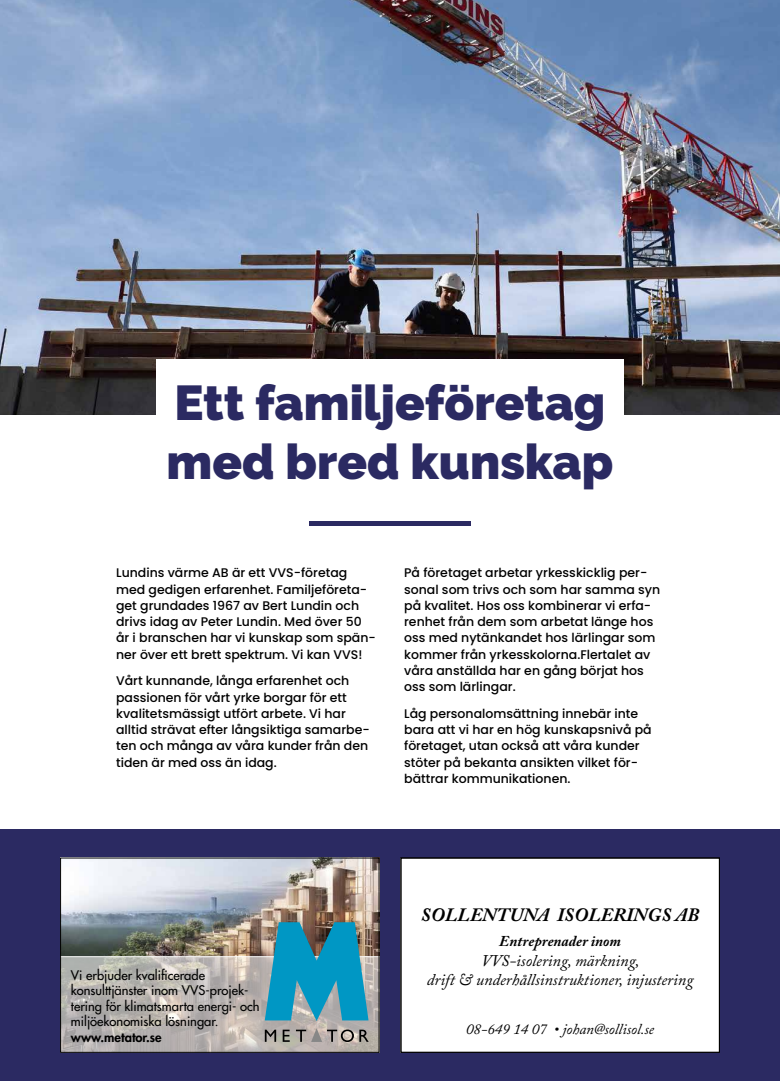
<style>
.page{position:relative;width:780px;height:1081px;background:#fff}
.page>*{position:absolute;margin:0;border:0;box-sizing:border-box;transform-origin:0 0}
.t1{font:900 48.75px/58.5px "Raleway";color:#2b2a62}
.t2{font:italic 700 18.75px "Adobe Caslon Pro";color:#000}
.t3{font:italic 16.25px/19.5px "Adobe Caslon Pro";color:#000;text-align:center}
.t4{font:italic 15px "Adobe Caslon Pro";color:#000}
.t5{font:italic 700 15px "Adobe Caslon Pro";color:#000}
.t6{font:500 13px/15.5px "Futura Std";color:#000}
.t7{font:800 13px "Futura Std";color:#000}
.t8{font:500 12.5px/16.2px "Poppins";color:#000}
</style>
<div class="page">
<div style="left:0;top:829px;width:780px;height:252px;background:#2b2a62"></div>
<img style="left:62px;top:859px;width:315px;height:63px">
<img style="left:62px;top:922px;width:315px;height:128px">
<div style="left:400px;top:857px;width:319px;height:195px;background:#fff"></div>
<div style="left:400px;top:857px;width:319px;height:195px;border:1px solid #000"></div>
<img style="left:0;top:0;width:780px;height:415px">
<div style="left:156px;top:359px;width:468px;height:164px;background:#fff"></div>
<hr style="left:309px;top:521px;width:162px;height:4px;background:#2b2a62">
<h1 class="t1" style="left:166px;top:374px;width:448px">Ett familjeföretag med bred kunskap</h1>
<p class="t8" style="left:116px;top:565px;width:261px">Lundins värme AB är ett VVS-företag med gedigen erfarenhet. Familjeföreta&shy;get grundades 1967 av Bert Lundin och drivs idag av Peter Lundin. Med över 50 år i branschen har vi kunskap som spän&shy;ner över ett brett spektrum. Vi kan VVS!</p>
<p class="t8" style="left:116px;top:673px;width:255px">Vårt kunnande, långa erfarenhet och passionen för vårt yrke borgar för ett kvalitetsmässigt utfört arbete. Vi har alltid strävat efter långsiktiga samarbe&shy;ten och många av våra kunder från den tiden är med oss än idag.</p>
<p class="t8" style="left:404px;top:565px;width:257px">På företaget arbetar yrkesskicklig per&shy;sonal som trivs och som har samma syn på kvalitet. Hos oss kombinerar vi erfa&shy;renhet från dem som arbetat länge hos oss med nytänkandet hos lärlingar som kommer från yrkesskolorna.Flertalet av våra anställda har en gång börjat hos oss som lärlingar.</p>
<p class="t8" style="left:404px;top:705px;width:249px">Låg personalomsättning innebär inte bara att vi har en hög kunskapsnivå på företaget, utan också att våra kunder stöter på bekanta ansikten vilket för&shy;bättrar kommunikationen.</p>
<p class="t6" style="left:71px;top:967px;width:190px">Vi erbjuder kvalificerade konsulttjänster inom VVS-projek&shy;tering för klimatsmarta energi- och miljöekonomiska lösningar.</p>
<p class="t7" style="left:71px;top:1029px;width:92px">www.metator.se</p>
<h2 class="t2" style="left:421px;top:903px;width:280px">SOLLENTUNA ISOLERINGS AB</h2>
<p class="t5" style="left:499px;top:932px;width:123px">Entreprenader inom</p>
<h3 class="t3" style="left:427px;top:950px;width:268px">VVS-isolering, märkning,<br>drift &amp; underhållsinstruktioner, injustering</h3>
<p class="t4" style="left:466px;top:1020px;width:189px">08-649 14 07 • johan@sollisol.se</p>
</div>
